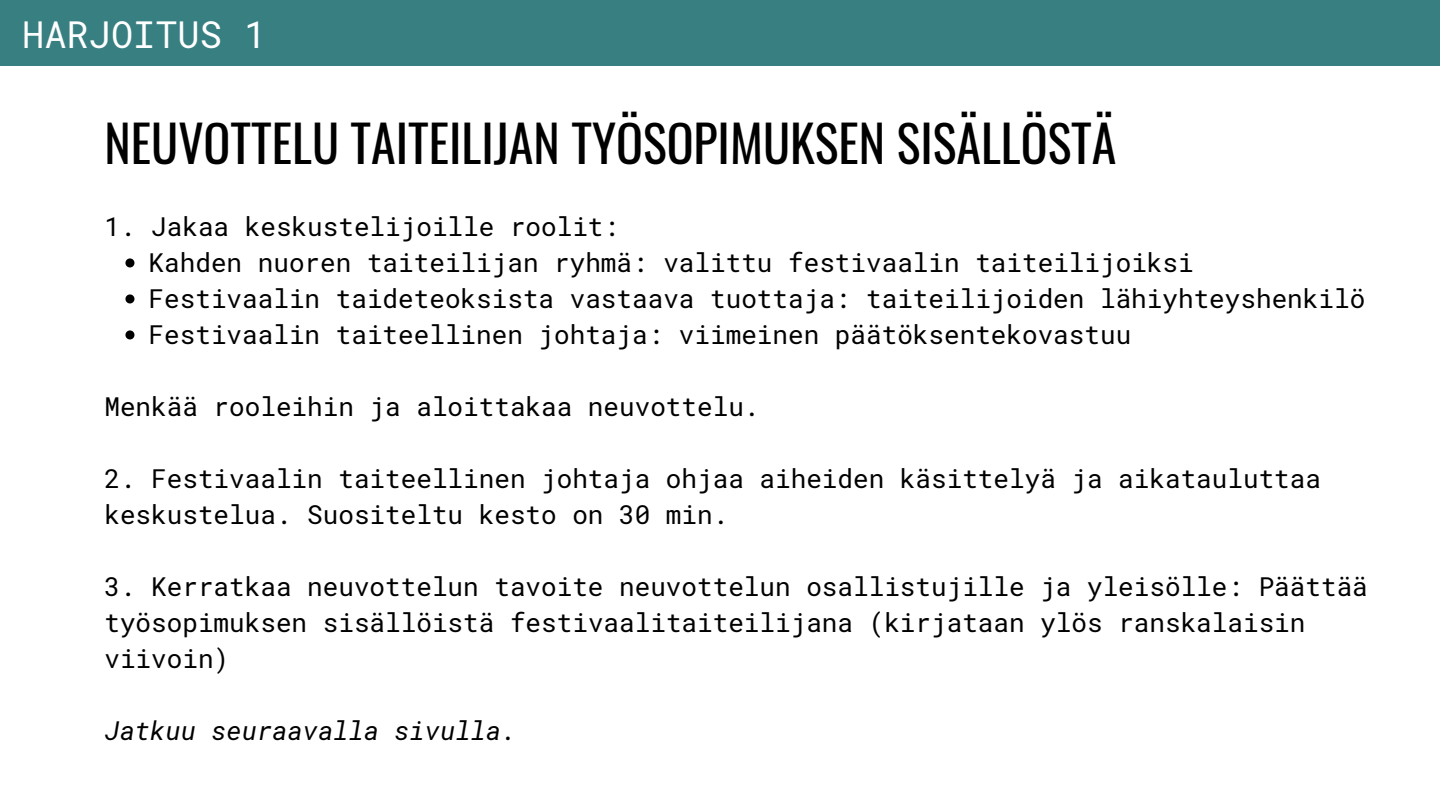
<style>
.page{position:relative;width:1440px;height:810px;background:#fff}
.page>*{position:absolute;margin:0;border:0;box-sizing:border-box;transform-origin:0 0}
.t1{font:50px "Oswald";color:#000}
.t2{font:37px "Roboto Mono";color:#fff}
.t3{font:26px/36px "Roboto Mono";color:#000}
.t4{font:italic 26px "Roboto Mono";color:#000}
</style>
<div class="page">
<svg style="left:125px;top:258px;width:9px;height:9px"></svg>
<svg style="left:125px;top:294px;width:9px;height:9px"></svg>
<svg style="left:125px;top:330px;width:9px;height:9px"></svg>
<div style="left:0;top:0;width:1440px;height:66px;background:#387f82"></div>
<p class="t2" style="left:22px;top:9px;width:246px">HARJOITUS 1</p>
<p class="t1" style="left:104px;top:104px;width:1014px">NEUVOTTELU TAITEILIJAN TYÖSOPIMUKSEN SISÄLLÖSTÄ</p>
<p class="t3" style="left:104px;top:208px;width:516px">1. Jakaa keskustelijoille roolit:</p>
<p class="t3" style="left:149px;top:244px;width:1047px">Kahden nuoren taiteilijan ryhmä: valittu festivaalin taiteilijoiksi</p>
<p class="t3" style="left:149px;top:280px;width:1218px">Festivaalin taideteoksista vastaava tuottaja: taiteilijoiden lähiyhteyshenkilö</p>
<p class="t3" style="left:149px;top:316px;width:984px">Festivaalin taiteellinen johtaja: viimeinen päätöksentekovastuu</p>
<p class="t3" style="left:104px;top:388px;width:657px">Menkää rooleihin ja aloittakaa neuvottelu.</p>
<p class="t3" style="left:104px;top:460px;width:1218px">2. Festivaalin taiteellinen johtaja ohjaa aiheiden käsittelyä ja aikatauluttaa keskustelua. Suositeltu kesto on 30 min.</p>
<p class="t3" style="left:104px;top:568px;width:1265px">3. Kerratkaa neuvottelun tavoite neuvottelun osallistujille ja yleisölle: Päättää työsopimuksen sisällöistä festivaalitaiteilijana (kirjataan ylös ranskalaisin viivoin)</p>
<p class="t4" style="left:104px;top:713px;width:413px">Jatkuu seuraavalla sivulla.</p>
</div>
